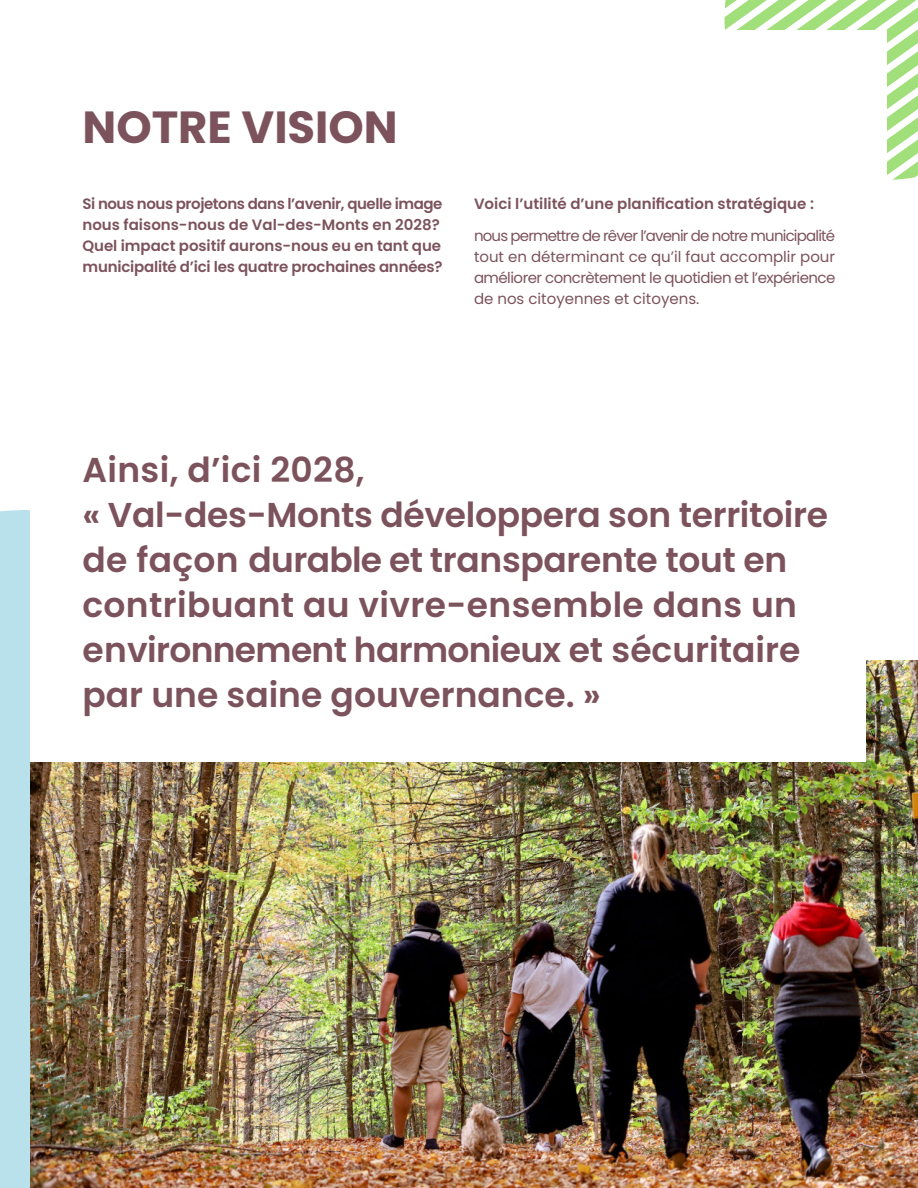
<style>
.page{position:relative;width:918px;height:1188px;background:#fff}
.page>*{position:absolute;margin:0;border:0;box-sizing:border-box;transform-origin:0 0}
.t1{font:700 45px "Poppins";color:#7c535d}
.t2{font:600 34.5px/45px "Poppins";color:#7c535d}
.t3{font:600 15px/21px "Poppins";letter-spacing:-.005em;color:#7c535d}
.t4{font:15px/21px "Poppins";letter-spacing:-.02em;color:#7c535d;text-align:justify}
</style>
<div class="page">
<svg style="left:725px;top:0;width:193px;height:180px"></svg>
<div style="left:30px;top:30px;width:857px;height:1120px;background:#fff"></div>
<div style="left:0;top:510px;width:30px;height:678px;background:#b9e1eb"></div>
<img style="left:30px;top:660px;width:888px;height:528px">
<div style="left:30px;top:408px;width:836px;height:354px;background:#fff"></div>
<h1 class="t1" style="left:82px;top:106px;width:317px">NOTRE VISION</h1>
<p class="t3" style="left:82px;top:194px;width:362px">Si nous nous projetons dans l’avenir, quelle image nous faisons-nous de Val-des-Monts en 2028?<br>Quel impact positif aurons-nous eu en tant que municipalité d’ici les quatre prochaines années?</p>
<p class="t3" style="left:474px;top:194px;width:342px">Voici l’utilité d’une planification stratégique :</p>
<p class="t4" style="left:474px;top:227px;width:363px">nous permettre de rêver l’avenir de notre municipalité tout en déterminant ce qu’il faut accomplir pour améliorer concrètement le quotidien et l’expérience de nos citoyennes et citoyens.</p>
<h2 class="t2" style="left:82px;top:447px;width:747px">Ainsi, d’ici 2028,<br>« Val-des-Monts développera son territoire de façon durable et transparente tout en contribuant au vivre-ensemble dans un environnement harmonieux et sécuritaire par une saine gouvernance. »</h2>
</div>
